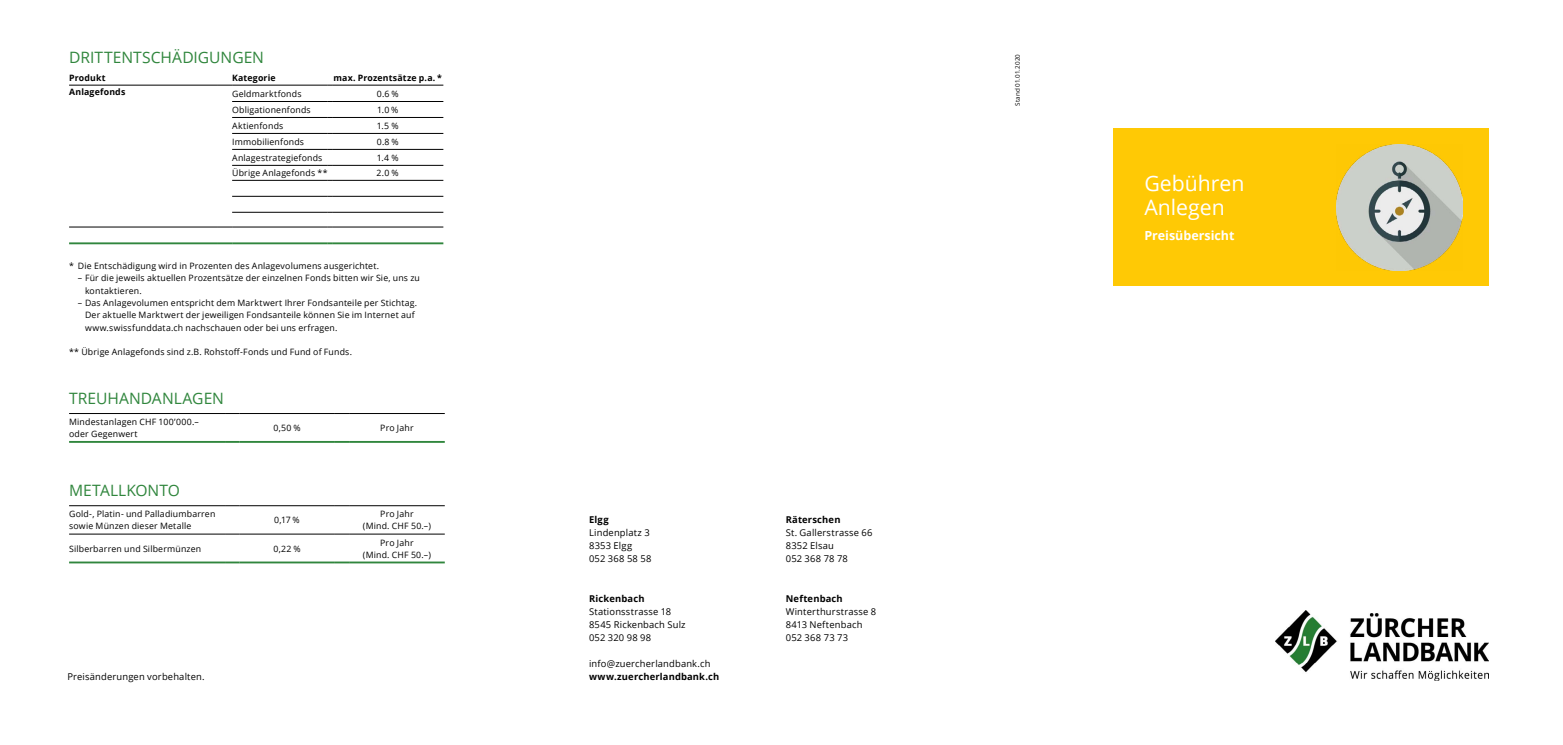
<style>
.page{position:relative;width:1563px;height:745px;background:#fff}
.page>*{position:absolute;margin:0;border:0;box-sizing:border-box;transform-origin:0 0}
.t1{font:21.25px/23.8px "Open Sans";color:#fff}
.t2{font:15.62px "Open Sans";color:#30863d}
.t3{font:700 12.5px "Open Sans";color:#fff}
.t4{font:9.38px/13.1px "Open Sans";letter-spacing:.02em;color:#000}
.t5{font:700 9.38px "Open Sans";letter-spacing:.02em;color:#000}
.t6{font:8.75px/12.2px "Open Sans";letter-spacing:.02em;color:#000}
.t7{font:700 8.75px "Open Sans";letter-spacing:.02em;color:#000}
.t8{font:6.25px "Open Sans";letter-spacing:.02em;color:#000}
</style>
<div class="page">
<hr style="left:69px;top:85px;width:149px;height:1px;background:#000">
<svg style="left:218px;top:85px;width:14px;height:1px"></svg>
<hr style="left:232px;top:85px;width:96px;height:1px;background:#000">
<hr style="left:332px;top:85px;width:111px;height:1px;background:#000">
<hr style="left:232px;top:101px;width:96px;height:1px;background:#000">
<hr style="left:332px;top:101px;width:111px;height:1px;background:#000">
<hr style="left:232px;top:117px;width:96px;height:1px;background:#000">
<hr style="left:332px;top:117px;width:111px;height:1px;background:#000">
<hr style="left:232px;top:133px;width:96px;height:1px;background:#000">
<hr style="left:332px;top:133px;width:111px;height:1px;background:#000">
<hr style="left:232px;top:149px;width:96px;height:1px;background:#000">
<hr style="left:332px;top:149px;width:111px;height:1px;background:#000">
<hr style="left:232px;top:165px;width:96px;height:1px;background:#000">
<hr style="left:332px;top:165px;width:111px;height:1px;background:#000">
<hr style="left:232px;top:180px;width:96px;height:1px;background:#000">
<hr style="left:332px;top:180px;width:111px;height:1px;background:#000">
<hr style="left:232px;top:196px;width:96px;height:1px;background:#000">
<hr style="left:332px;top:196px;width:111px;height:1px;background:#000">
<hr style="left:232px;top:212px;width:96px;height:1px;background:#000">
<hr style="left:332px;top:212px;width:111px;height:1px;background:#000">
<hr style="left:69px;top:227px;width:149px;height:1px;background:#000">
<svg style="left:218px;top:227px;width:14px;height:1px"></svg>
<hr style="left:232px;top:227px;width:96px;height:1px;background:#000">
<hr style="left:332px;top:227px;width:111px;height:1px;background:#000">
<hr style="left:69px;top:242px;width:149px;height:2px;background:#30863d">
<svg style="left:218px;top:242px;width:14px;height:2px"></svg>
<hr style="left:232px;top:242px;width:96px;height:2px;background:#30863d">
<hr style="left:332px;top:242px;width:111px;height:2px;background:#30863d">
<hr style="left:69px;top:413px;width:156px;height:1px;background:#000">
<svg style="left:225px;top:413px;width:14px;height:1px"></svg>
<hr style="left:239px;top:413px;width:96px;height:1px;background:#000">
<svg style="left:335px;top:413px;width:14px;height:1px"></svg>
<hr style="left:349px;top:413px;width:96px;height:1px;background:#000">
<hr style="left:69px;top:440px;width:156px;height:2px;background:#30863d">
<svg style="left:225px;top:441px;width:14px;height:1px"></svg>
<hr style="left:239px;top:440px;width:96px;height:2px;background:#30863d">
<svg style="left:335px;top:441px;width:14px;height:1px"></svg>
<hr style="left:349px;top:440px;width:96px;height:2px;background:#30863d">
<hr style="left:69px;top:505px;width:156px;height:1px;background:#000">
<svg style="left:225px;top:505px;width:14px;height:1px"></svg>
<hr style="left:239px;top:505px;width:96px;height:1px;background:#000">
<svg style="left:335px;top:505px;width:14px;height:1px"></svg>
<hr style="left:349px;top:505px;width:96px;height:1px;background:#000">
<hr style="left:69px;top:533px;width:156px;height:1px;background:#000">
<svg style="left:225px;top:533px;width:14px;height:1px"></svg>
<hr style="left:239px;top:533px;width:96px;height:1px;background:#000">
<svg style="left:335px;top:533px;width:14px;height:1px"></svg>
<hr style="left:349px;top:533px;width:96px;height:1px;background:#000">
<hr style="left:69px;top:561px;width:156px;height:2px;background:#30863d">
<svg style="left:225px;top:561px;width:14px;height:2px"></svg>
<hr style="left:239px;top:561px;width:96px;height:2px;background:#30863d">
<svg style="left:335px;top:561px;width:14px;height:2px"></svg>
<hr style="left:349px;top:561px;width:96px;height:2px;background:#30863d">
<div style="left:1113px;top:128px;width:375px;height:158px;background:#ffc905"></div>
<img style="left:1337px;top:144px;width:125px;height:126px">
<img style="left:1276px;top:610px;width:212px;height:70px">
<h2 class="t2" style="left:69px;top:46px;width:196px">DRITTENTSCHÄDIGUNGEN</h2>
<p class="t7" style="left:69px;top:71px;width:38px">Produkt</p>
<p class="t7" style="left:232px;top:71px;width:45px">Kategorie</p>
<p class="t7" style="left:333px;top:71px;width:110px">max. Prozentsätze p.a. *</p>
<p class="t7" style="left:69px;top:86px;width:58px">Anlagefonds</p>
<p class="t6" style="left:232px;top:87px;width:71px">Geldmarktfonds</p>
<p class="t6" style="left:377px;top:87px;width:23px">0.6 %</p>
<p class="t6" style="left:232px;top:103px;width:80px">Obligationenfonds</p>
<p class="t6" style="left:377px;top:103px;width:23px">1.0 %</p>
<p class="t6" style="left:232px;top:119px;width:53px">Aktienfonds</p>
<p class="t6" style="left:377px;top:119px;width:23px">1.5 %</p>
<p class="t6" style="left:232px;top:135px;width:73px">Immobilienfonds</p>
<p class="t6" style="left:377px;top:135px;width:23px">0.8 %</p>
<p class="t6" style="left:232px;top:151px;width:92px">Anlagestrategiefonds</p>
<p class="t6" style="left:377px;top:151px;width:23px">1.4 %</p>
<p class="t6" style="left:232px;top:166px;width:97px">Übrige Anlagefonds **</p>
<p class="t6" style="left:377px;top:166px;width:24px">2.0 %</p>
<p class="t6" style="left:69px;top:259px;width:311px">* Die Entschädigung wird in Prozenten des Anlagevolumens ausgerichtet.</p>
<p class="t6" style="left:85px;top:272px;width:336px;text-indent:-7px">– Für die jeweils aktuellen Prozentsätze der einzelnen Fonds bitten wir Sie, uns zu kontaktieren.</p>
<p class="t6" style="left:85px;top:296px;width:334px;text-indent:-7px">– Das Anlagevolumen entspricht dem Marktwert Ihrer Fondsanteile per Stichtag.<br>Der aktuelle Marktwert der jeweiligen Fondsanteile können Sie im Internet auf www.swissfunddata.ch nachschauen oder bei uns erfragen.</p>
<p class="t6" style="left:69px;top:345px;width:284px">** Übrige Anlagefonds sind z.B. Rohstoff-Fonds und Fund of Funds.</p>
<h2 class="t2" style="left:69px;top:388px;width:156px">TREUHANDANLAGEN</h2>
<p class="t6" style="left:69px;top:415px;width:131px">Mindestanlagen CHF 100’000.– oder Gegenwert</p>
<p class="t6" style="left:274px;top:421px;width:28px">0,50 %</p>
<p class="t6" style="left:380px;top:421px;width:35px">Pro Jahr</p>
<h2 class="t2" style="left:69px;top:479px;width:112px">METALLKONTO</h2>
<p class="t6" style="left:69px;top:507px;width:148px">Gold-, Platin- und Palladiumbarren sowie Münzen dieser Metalle</p>
<p class="t6" style="left:274px;top:513px;width:27px">0,17 %</p>
<p class="t6" style="left:363px;top:507px;width:69px;text-align:center">Pro Jahr<br>(Mind. CHF 50.–)</p>
<p class="t6" style="left:69px;top:541px;width:134px">Silberbarren und Silbermünzen</p>
<p class="t6" style="left:273px;top:541px;width:28px">0,22 %</p>
<p class="t6" style="left:363px;top:535px;width:69px;text-align:center">Pro Jahr<br>(Mind. CHF 50.–)</p>
<p class="t4" style="left:67px;top:669px;width:139px">Preisänderungen vorbehalten.</p>
<p class="t5" style="left:589px;top:512px;width:21px">Elgg</p>
<p class="t4" style="left:589px;top:525px;width:64px">Lindenplatz 3<br>8353 Elgg<br>052 368 58 58</p>
<p class="t5" style="left:589px;top:591px;width:57px">Rickenbach</p>
<p class="t4" style="left:589px;top:604px;width:98px">Stationsstrasse 18<br>8545 Rickenbach Sulz<br>052 320 98 98</p>
<p class="t4" style="left:589px;top:656px;width:123px">info@zuercherlandbank.ch</p>
<p class="t5" style="left:589px;top:670px;width:132px">www.zuercherlandbank.ch</p>
<p class="t5" style="left:786px;top:512px;width:56px">Räterschen</p>
<p class="t4" style="left:786px;top:525px;width:88px">St. Gallerstrasse 66<br>8352 Elsau<br>052 368 78 78</p>
<p class="t5" style="left:786px;top:591px;width:58px">Neftenbach</p>
<p class="t4" style="left:786px;top:604px;width:92px">Winterthurstrasse 8<br>8413 Neftenbach<br>052 368 73 73</p>
<p class="t8" style="left:1013px;top:106px;width:53px;rotate:-90deg">Stand 01.01.2020</p>
<h1 class="t1" style="left:1144px;top:170px;width:102px">Gebühren<br>Anlegen</h1>
<h3 class="t3" style="left:1144px;top:227px;width:92px">Preisübersicht</h3>
</div>
